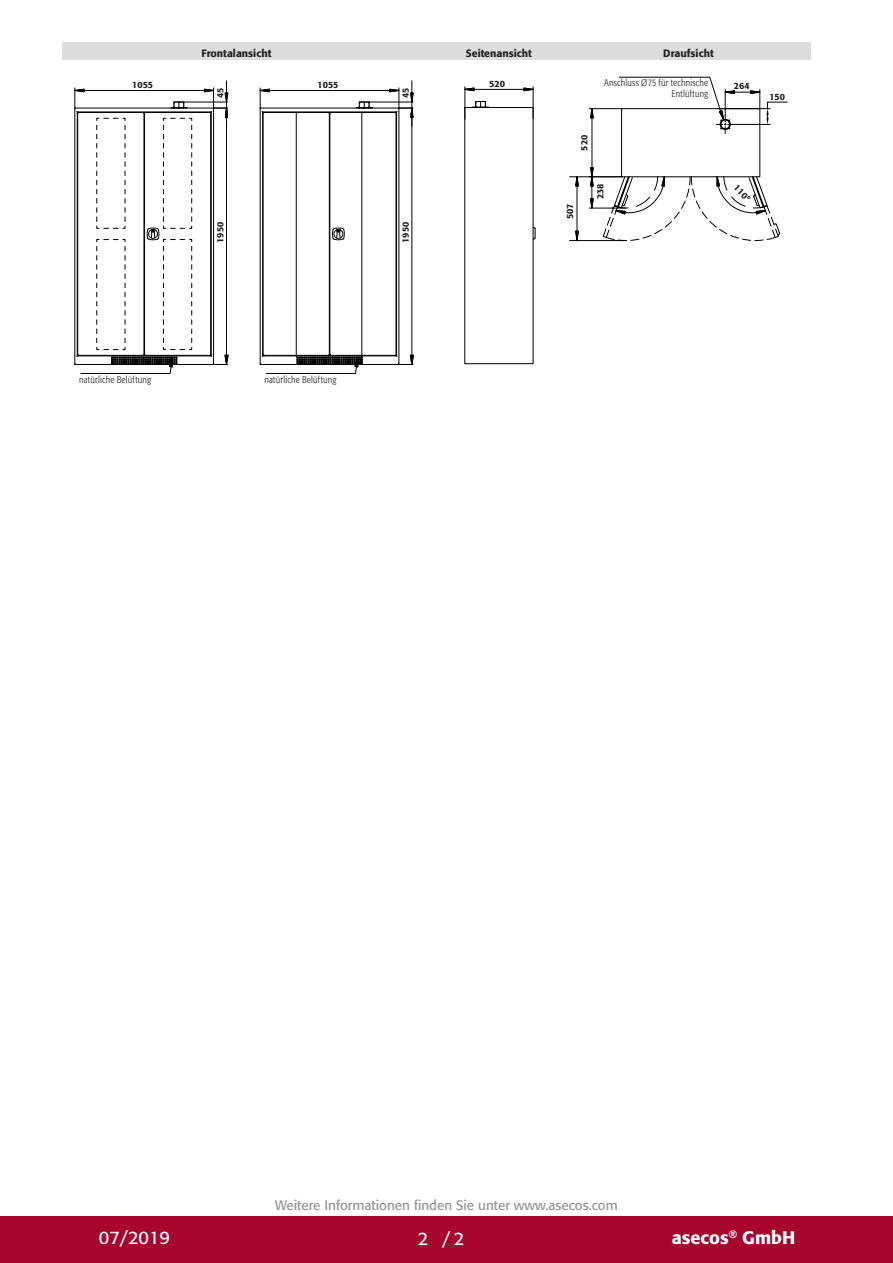
<style>
.page{position:relative;width:893px;height:1263px;background:#fff}
.page>*{position:absolute;margin:0;border:0;box-sizing:border-box;transform-origin:0 0}
.t1{font:500 18px "Formata Pro";color:#fff}
.t2{font:18px "Formata Pro";color:#fff}
.CB_AF_U4-Fachhaendle{font:13.5px "Formata Pro";color:#939598}
.t3{font:500 10.5px "Formata Pro";color:#231f20}
.t4{font:300 condensed 9.75px/10.5px "Formata Pro";letter-spacing:.02em;color:#231f20;text-align:right}
.t5{font:500 9px "Formata Pro";color:#231f20}
</style>
<div class="page">
<div style="left:0;top:1216px;width:893px;height:47px;background:#a7052d"></div>
<div style="left:63px;top:43px;width:748px;height:17px;background:#dcdddf"></div>
<svg style="left:74px;top:81px;width:154px;height:293px"></svg>
<svg style="left:259px;top:81px;width:155px;height:293px"></svg>
<hr style="left:296px;top:113px;width:1px;height:244px;background:#000001">
<hr style="left:362px;top:113px;width:1px;height:244px;background:#000001">
<hr style="left:465px;top:87px;width:1px;height:32px;background:#000001">
<hr style="left:533px;top:87px;width:1px;height:32px;background:#000001">
<svg style="left:464px;top:88px;width:70px;height:3px"></svg>
<svg style="left:464px;top:101px;width:72px;height:263px"></svg>
<hr style="left:589px;top:108px;width:33px;height:1px;background:#000001">
<hr style="left:569px;top:240px;width:57px;height:1px;background:#000001">
<hr style="left:589px;top:208px;width:37px;height:1px;background:#000001">
<hr style="left:569px;top:177px;width:53px;height:1px;background:#000001">
<svg style="left:590px;top:108px;width:4px;height:101px"></svg>
<svg style="left:575px;top:176px;width:4px;height:66px"></svg>
<svg style="left:603px;top:77px;width:185px;height:164px"></svg>
<p class="t5" style="left:132px;top:79px;width:22px">1055</p>
<p class="t3" style="left:201px;top:46px;width:71px">Frontalansicht</p>
<p class="t3" style="left:466px;top:46px;width:68px">Seitenansicht</p>
<p class="t3" style="left:663px;top:46px;width:52px">Draufsicht</p>
<p class="t5" style="left:214px;top:98px;width:12px;rotate:-90deg">45</p>
<p class="t5" style="left:214px;top:243px;width:22px;rotate:-90deg">1950</p>
<p class="t5" style="left:318px;top:79px;width:22px">1055</p>
<p class="t5" style="left:400px;top:98px;width:12px;rotate:-90deg">45</p>
<p class="t5" style="left:400px;top:243px;width:22px;rotate:-90deg">1950</p>
<p class="t5" style="left:489px;top:78px;width:17px">520</p>
<p class="t4" style="left:604px;top:78px;width:106px">Anschluss Ø75 für technische<br>Entlüftung</p>
<p class="t5" style="left:579px;top:151px;width:17px;rotate:-90deg">520</p>
<p class="t5" style="left:564px;top:219px;width:17px;rotate:-90deg">507</p>
<p class="t5" style="left:594px;top:199px;width:17px;rotate:-90deg">238</p>
<p class="t5" style="left:734px;top:80px;width:17px">264</p>
<p class="t5" style="left:769px;top:91px;width:17px">150</p>
<p class="t5" style="left:739px;top:182px;width:20px;rotate:45deg">110°</p>
<p class="t4" style="left:79px;top:374px;width:73px">natürliche Belüftung</p>
<p class="t4" style="left:265px;top:374px;width:73px">natürliche Belüftung</p>
<p class="CB_AF_U4-Fachhaendle" style="left:275px;top:1196px;width:344px">Weitere Informationen finden Sie unter www.asecos.com</p>
<p class="t2" style="left:99px;top:1225px;width:73px">07/2019</p>
<p class="t2" style="left:418px;top:1227px;width:12px">2</p>
<p class="t2" style="left:442px;top:1227px;width:23px">/2</p>
<h1 class="t1" style="left:672px;top:1225px;width:125px">asecos<sup>®</sup> GmbH</h1>
</div>
